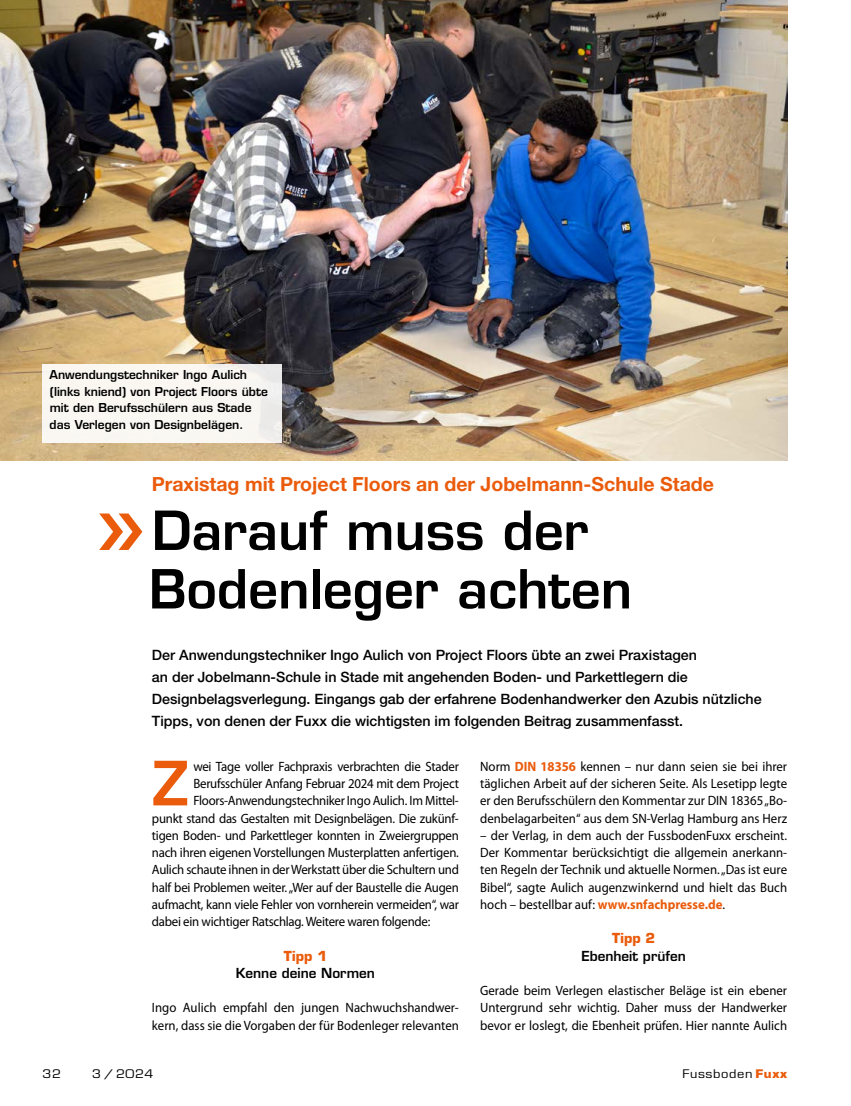
<style>
.page{position:relative;width:851px;height:1106px;background:#fff}
.page>*{position:absolute;margin:0;border:0;box-sizing:border-box;transform-origin:0 0}
.t1{font:600 59.55px "Eurostile LT Std";color:#ea5b0b;scale:.95 1}
.t2{font:600 52.5px/58.5px "Eurostile LT Std";color:#000}
.t3{font:700 19.5px "Helvetica Neue LT Std";color:#ea5b0b}
.t4{font:500 14.25px/21.8px "Helvetica Neue LT Std";color:#000}
.t5{font:13.5px/17.2px "Myriad Pro";letter-spacing:-.02em;color:#000;text-align:justify;scale:.95 1}
.t6{font:13.5px/17.2px "Myriad Pro";color:#000;scale:.95 1}
.t7{font:600 13.5px "Eurostile LT Std";color:#000}
.t8{font:700 13.5px "Eurostile LT Std";color:#ea5b0b}
.t9{font:600 12px/16.5px "Eurostile LT Std";color:#000}
.t10{font:11.55px "Eurostile LT Std";letter-spacing:.05em;color:#000;scale:1.11 1}
.s1{font-weight:700;color:#ea5b0b}
</style>
<div class="page">
<img style="left:0;top:0;width:787px;height:460px">
<div style="left:43px;top:364px;width:239px;height:79px;background:#faf7f2"></div>
<p class="t9" style="left:49px;top:367px;width:220px">Anwendungstechniker Ingo Aulich (links kniend) von Project Floors übte mit den Berufsschülern aus Stade das Verlegen von Designbelägen.</p>
<h3 class="t3" style="left:152px;top:472px;width:563px">Praxistag mit Project Floors an der Jobelmann-Schule Stade</h3>
<h2 class="t2" style="left:149px;top:501px;width:484px">Darauf muss der<br>Bodenleger achten</h2>
<p class="t4" style="left:152px;top:644px;width:611px">Der Anwendungstechniker Ingo Aulich von Project Floors übte an zwei Praxistagen<br>an der Jobelmann-Schule in Stade mit angehenden Boden- und Parkettlegern die Designbelagsverlegung. Eingangs gab der erfahrene Bodenhandwerker den Azubis nützliche Tipps, von denen der Fuxx die wichtigsten im folgenden Beitrag zusammenfasst.</p>
<h1 class="t1" style="left:152px;top:746px;width:40px">Z</h1>
<p class="t5" style="left:193px;top:758px;width:281px">wei Tage voller Fachpraxis verbrachten die Stader</p>
<p class="t5" style="left:193px;top:775px;width:281px">Berufsschüler Anfang Februar 2024 mit dem Project</p>
<p class="t5" style="left:193px;top:792px;width:281px">Floors-Anwendungstechniker Ingo Aulich. Im Mittel-</p>
<p class="t5" style="left:152px;top:809px;width:324px">punkt stand das Gestalten mit Designbelägen. Die zukünf-</p>
<p class="t5" style="left:152px;top:827px;width:324px">tigen Boden- und Parkettleger konnten in Zweiergruppen</p>
<p class="t5" style="left:152px;top:844px;width:324px">nach ihren eigenen Vorstellungen Musterplatten anfertigen.</p>
<p class="t5" style="left:152px;top:861px;width:324px">Aulich schaute ihnen in der Werkstatt über die Schultern und</p>
<p class="t5" style="left:152px;top:878px;width:324px">half bei Problemen weiter. „Wer auf der Baustelle die Augen</p>
<p class="t5" style="left:152px;top:896px;width:324px">aufmacht, kann viele Fehler von vornherein vermeiden“, war</p>
<p class="t5" style="left:152px;top:913px;width:294px">dabei ein wichtiger Ratschlag. Weitere waren folgende:</p>
<p class="t8" style="left:284px;top:947px;width:45px">Tipp 1</p>
<p class="t7" style="left:236px;top:964px;width:141px">Kenne deine Normen</p>
<p class="t6" style="left:152px;top:999px;width:324px">Ingo Aulich empfahl den jungen Nachwuchshandwer&shy;kern, dass sie die Vorgaben der für Bodenleger relevanten</p>
<p class="t5" style="left:480px;top:758px;width:324px">Norm <span class="s1">DIN 18356</span> kennen – nur dann seien sie bei ihrer täglichen Arbeit auf der sicheren Seite. Als Lesetipp legte er den Berufsschülern den Kommentar zur DIN 18365 „Bo&shy;denbelagarbeiten“ aus dem SN-Verlag Hamburg ans Herz</p>
<p class="t5" style="left:480px;top:827px;width:324px">– der Verlag, in dem auch der FussbodenFuxx erscheint.<br>Der Kommentar berücksichtigt die allgemein anerkann&shy;ten Regeln der Technik und aktuelle Normen. „Das ist eure Bibel“, sagte Aulich augenzwinkernd und hielt das Buch hoch – bestellbar auf: <span class="s1">www.snfachpresse.de</span>.</p>
<p class="t8" style="left:612px;top:930px;width:45px">Tipp 2</p>
<p class="t7" style="left:581px;top:947px;width:106px">Ebenheit prüfen</p>
<p class="t5" style="left:480px;top:982px;width:324px">Gerade beim Verlegen elastischer Beläge ist ein ebener Untergrund sehr wichtig. Daher muss der Handwerker bevor er loslegt, die Ebenheit prüfen. Hier nannte Aulich</p>
<p class="t10" style="left:43px;top:1066px;width:18px">32</p>
<p class="t10" style="left:92px;top:1066px;width:57px">3 / 2024</p>
<p class="t10" style="left:682px;top:1066px;width:96px">Fussboden <span class="s1">Fuxx</span></p>
</div>
